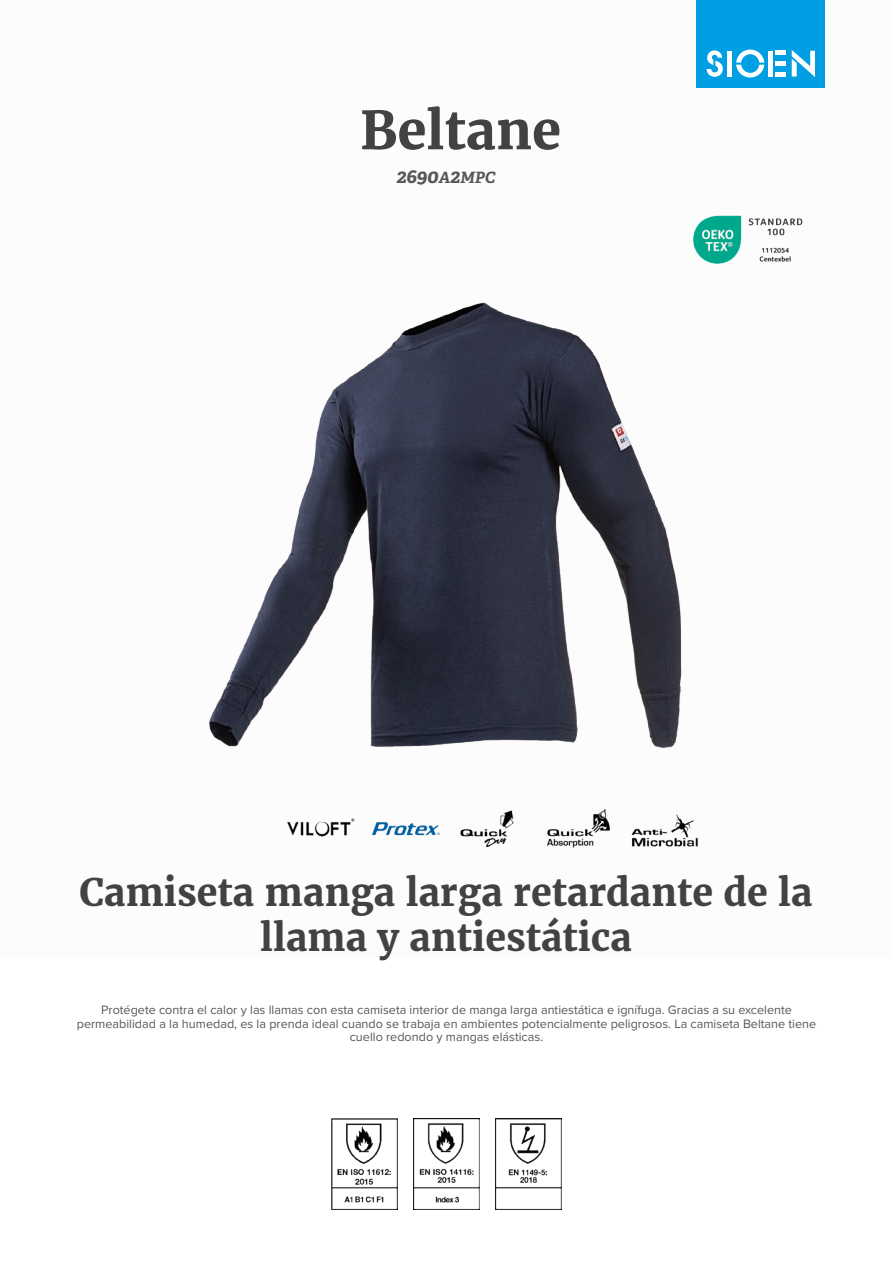
<style>
.page{position:relative;width:893px;height:1263px;background:#fff}
.page>*{position:absolute;margin:0;border:0;box-sizing:border-box;transform-origin:0 0}
.t1{font:700 52.5px "Merriweather";color:#424243}
.t2{font:700 37.5px/45px "Merriweather";color:#424243;text-align:center}
.t3{font:italic 700 19.5px "Adelle";color:#575756}
.t4{font:12.6px/13.6px "Proxima Nova";color:#575756;text-align:center}
.s1{font-size:15.6px}
</style>
<div class="page">
<div style="left:697px;top:0;width:128px;height:88px;background:#009fe3"></div>
<svg style="left:707px;top:50px;width:16px;height:27px"></svg>
<svg style="left:736px;top:50px;width:28px;height:28px"></svg>
<div style="left:727px;top:51px;width:5px;height:26px;background:#fff"></div>
<div style="left:768px;top:51px;width:5px;height:26px;background:#fff"></div>
<div style="left:775px;top:72px;width:11px;height:5px;background:#fff"></div>
<div style="left:775px;top:61px;width:11px;height:5px;background:#fff"></div>
<hr style="left:775px;top:51px;width:11px;height:4px;background:#fff">
<svg style="left:792px;top:50px;width:23px;height:27px"></svg>
<img style="left:688px;top:820px;width:10px;height:27px">
<img style="left:693px;top:215px;width:110px;height:49px">
<img style="left:331px;top:1118px;width:67px;height:92px">
<img style="left:413px;top:1118px;width:67px;height:92px">
<img style="left:495px;top:1118px;width:67px;height:92px">
<img style="left:209px;top:302px;width:479px;height:546px">
<h1 class="t1" style="left:360px;top:95px;width:202px">Beltane</h1>
<h3 class="t3" style="left:397px;top:164px;width:100px">2690<span class="s1">A</span>2<span class="s1">MPC</span></h3>
<h2 class="t2" style="left:79px;top:869px;width:734px">Camiseta manga larga retardante de la llama y antiestática</h2>
<p class="t4" style="left:77px;top:1002px;width:741px">Protégete contra el calor y las llamas con esta camiseta interior de manga larga antiestática e ignífuga. Gracias a su excelente permeabilidad a la humedad, es la prenda ideal cuando se trabaja en ambientes potencialmente peligrosos. La camiseta Beltane tiene cuello redondo y mangas elásticas.</p>
</div>
